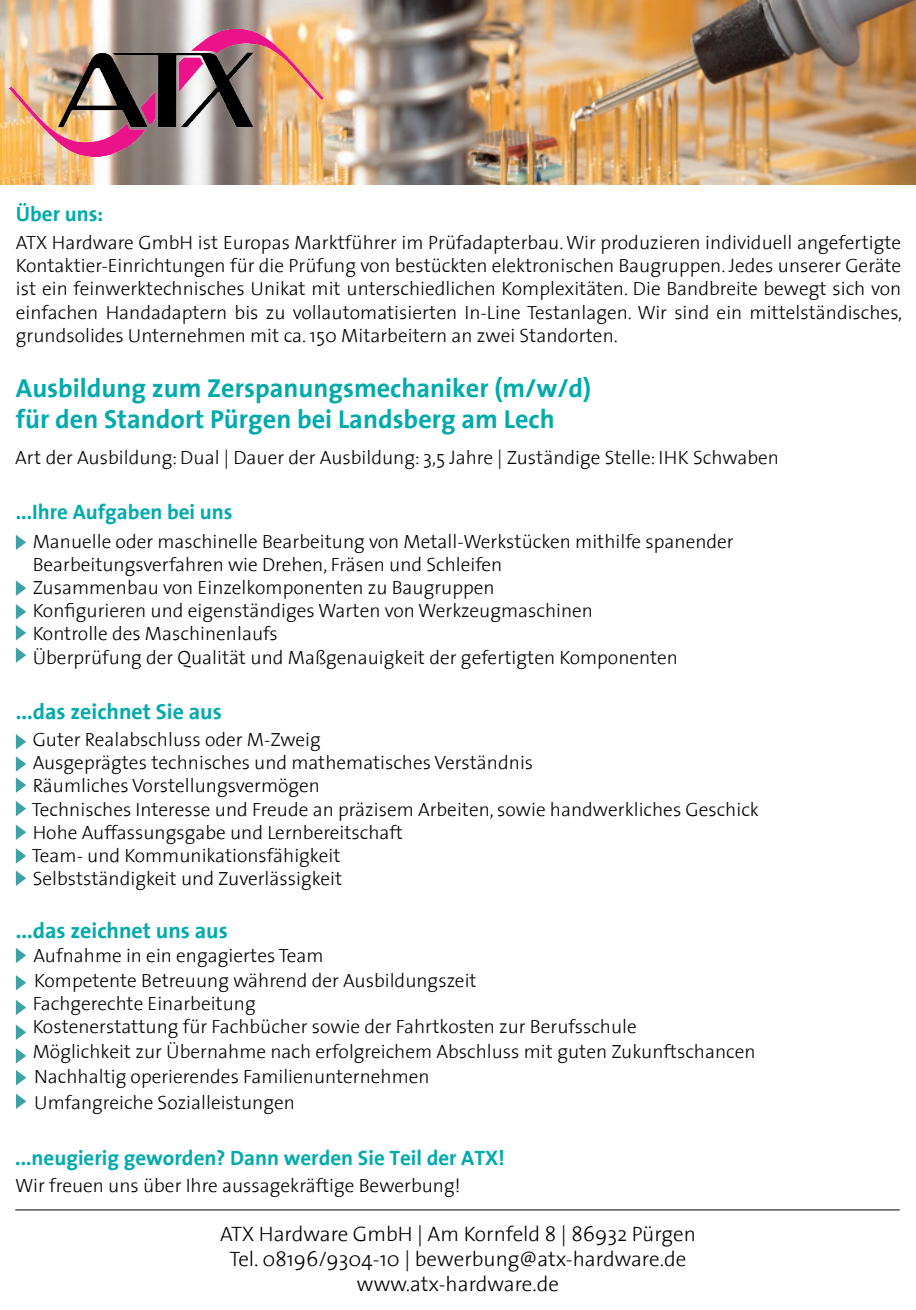
<style>
.page{position:relative;width:916px;height:1310px;background:#fff}
.page>*{position:absolute;margin:0;border:0;box-sizing:border-box;transform-origin:0 0}
.t1{font:700 26.25px/31.5px "The Sans";color:#00aaad}
.t2{font:700 21.88px "The Sans";color:#00aaad}
.t3{font:300 21px/25.2px "The Sans";color:#000001;text-align:center}
.t4{font:700 21px "The Sans";color:#00aaad}
.t5{font:300 19.25px/23.1px "The Sans";color:#000001}
</style>
<div class="page">
<hr style="left:15px;top:1209px;width:884px;height:1px;background:#000001">
<svg style="left:16px;top:534px;width:10px;height:16px"></svg>
<svg style="left:16px;top:580px;width:10px;height:16px"></svg>
<svg style="left:16px;top:604px;width:10px;height:15px"></svg>
<img style="left:0;top:0;width:915px;height:184px">
<img style="left:10px;top:29px;width:314px;height:128px">
<svg style="left:16px;top:734px;width:10px;height:15px"></svg>
<svg style="left:16px;top:756px;width:10px;height:37px"></svg>
<svg style="left:16px;top:801px;width:10px;height:15px"></svg>
<svg style="left:16px;top:824px;width:10px;height:16px"></svg>
<svg style="left:16px;top:948px;width:10px;height:15px"></svg>
<svg style="left:16px;top:975px;width:10px;height:15px"></svg>
<svg style="left:16px;top:1000px;width:10px;height:15px"></svg>
<svg style="left:16px;top:1025px;width:10px;height:15px"></svg>
<svg style="left:16px;top:1048px;width:10px;height:15px"></svg>
<svg style="left:16px;top:848px;width:10px;height:15px"></svg>
<svg style="left:16px;top:625px;width:10px;height:15px"></svg>
<svg style="left:16px;top:647px;width:10px;height:16px"></svg>
<svg style="left:16px;top:870px;width:10px;height:16px"></svg>
<svg style="left:16px;top:1070px;width:10px;height:15px"></svg>
<svg style="left:16px;top:1093px;width:10px;height:16px"></svg>
<p class="t4" style="left:16px;top:196px;width:89px">Über uns:</p>
<p class="t5" style="left:16px;top:230px;width:887px;text-align:justify">ATX Hardware GmbH ist Europas Marktführer im Prüfadapterbau. Wir produzieren individuell angefertigte Kontaktier-Einrichtungen für die Prüfung von bestückten elektronischen Baugruppen. Jedes unserer Geräte ist ein feinwerktechnisches Unikat mit unterschiedlichen Komplexitäten. Die Bandbreite bewegt sich von einfachen Handadaptern bis zu vollautomatisierten In-Line Testanlagen. Wir sind ein mittelständisches, grundsolides Unternehmen mit ca. 150 Mitarbeitern an zwei Standorten.</p>
<h1 class="t1" style="left:16px;top:371px;width:576px">Ausbildung zum Zerspanungsmechaniker (m/w/d) für den Standort Pürgen bei Landsberg am Lech</h1>
<p class="t5" style="left:15px;top:445px;width:765px">Art der Ausbildung: Dual | Dauer der Ausbildung: 3,5 Jahre | Zuständige Stelle: IHK Schwaben</p>
<p class="t4" style="left:16px;top:494px;width:218px">...Ihre Aufgaben bei uns</p>
<p class="t5" style="left:33px;top:529px;width:702px">Manuelle oder maschinelle Bearbeitung von Metall-Werkstücken mithilfe spanender Bearbeitungsverfahren wie Drehen, Fräsen und Schleifen<br>Zusammenbau von Einzelkomponenten zu Baugruppen<br>Konfigurieren und eigenständiges Warten von Werkzeugmaschinen<br>Kontrolle des Maschinenlaufs<br>Überprüfung der Qualität und Maßgenauigkeit der gefertigten Komponenten</p>
<p class="t2" style="left:16px;top:693px;width:207px">...das zeichnet Sie aus</p>
<p class="t5" style="left:32px;top:727px;width:728px">Guter Realabschluss oder M-Zweig<br>Ausgeprägtes technisches und mathematisches Verständnis<br>Räumliches Vorstellungsvermögen<br>Technisches Interesse und Freude an präzisem Arbeiten, sowie handwerkliches Geschick Hohe Auffassungsgabe und Lernbereitschaft<br>Team- und Kommunikationsfähigkeit<br>Selbstständigkeit und Zuverlässigkeit</p>
<p class="t2" style="left:16px;top:912px;width:213px">...das zeichnet uns aus</p>
<p class="t5" style="left:33px;top:941px;width:444px;line-height:25.2px">Aufnahme in ein engagiertes Team<br>Kompetente Betreuung während der Ausbildungszeit</p>
<p class="t5" style="left:33px;top:991px;width:605px">Fachgerechte Einarbeitung<br>Kostenerstattung für Fachbücher sowie der Fahrtkosten zur Berufsschule</p>
<p class="t5" style="left:33px;top:1038px;width:724px;line-height:25.2px">Möglichkeit zur Übernahme nach erfolgreichem Abschluss mit guten Zukunftschancen<br>Nachhaltig operierendes Familienunternehmen<br>Umfangreiche Sozialleistungen</p>
<p class="t4" style="left:15px;top:1140px;width:491px">...neugierig geworden? Dann werden Sie Teil der ATX!</p>
<p class="t5" style="left:15px;top:1173px;width:446px">Wir freuen uns über Ihre aussagekräftige Bewerbung!</p>
<p class="t3" style="left:220px;top:1220px;width:477px">ATX Hardware GmbH | Am Kornfeld 8 | 86932 Pürgen<br>Tel. 08196/9304-10 | bewerbung@atx-hardware.de www.atx-hardware.de</p>
</div>
